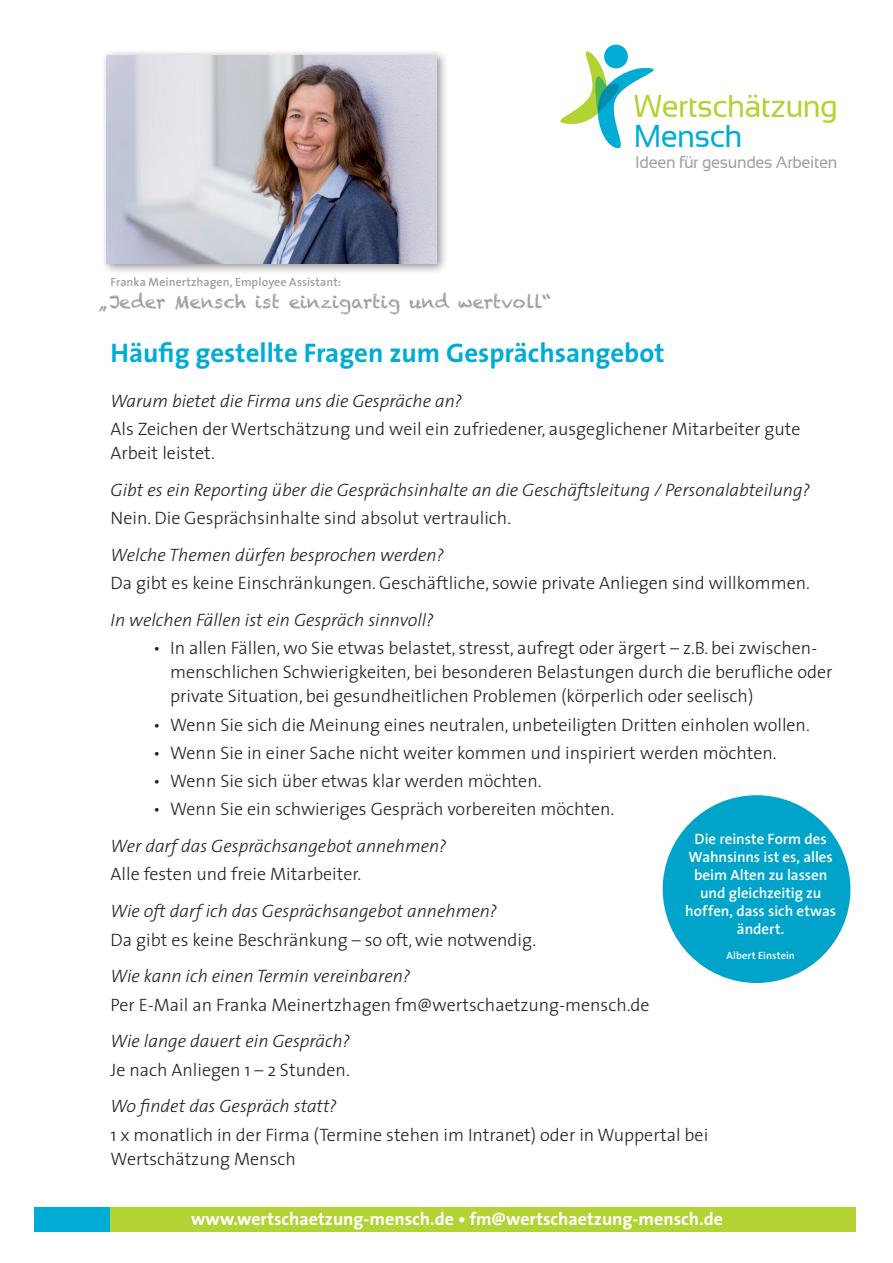
<style>
.page{position:relative;width:893px;height:1263px;background:#fff}
.page>*{position:absolute;margin:0;border:0;box-sizing:border-box;transform-origin:0 0}
.t1{font:31.65px "Sansation";letter-spacing:-.02em;color:#b3d234}
.t2{font:31.65px "Sansation";letter-spacing:-.02em;color:#00acd5}
.t3{font:700 27px "The Sans";color:#00acd5}
.Antwort{font:300 18px/24px "The Sans";color:#231f20}
.Frage{font:italic 300 18px "The Sans";color:#231f20}
.t4{font:700 18px "The Sans";color:#fff}
.t5{font:18px "Chalkduster";color:#9d9fa2}
.t6{font:16.8px "Sansation";letter-spacing:-.02em;color:#9d9fa2}
.Einf__Abs{font:600 15px/18px "The Sans";letter-spacing:-.005em;color:#fff;text-align:center}
.t7{font:600 12px "The Sans";letter-spacing:.005em;color:#9d9fa2}
.Einf__Abs-2{font:600 10.5px "The Sans";letter-spacing:.01em;color:#fff}
</style>
<div class="page">
<svg style="left:560px;top:45px;width:94px;height:104px"></svg>
<div style="left:663px;top:795px;width:187px;height:188px;background:#00a4ca;border-radius:50%"></div>
<div style="left:101px;top:49px;width:347px;height:226px;background:#231f20;opacity:.47"></div>
<img style="left:106px;top:55px;width:331px;height:209px">
<div style="left:34px;top:1207px;width:77px;height:25px;background:#00acd5"></div>
<div style="left:111px;top:1207px;width:745px;height:25px;background:#b3d234"></div>
<p class="t7" style="left:111px;top:272px;width:232px">Franka Meinertzhagen, Employee Assistant:</p>
<p class="t5" style="left:98px;top:291px;width:455px">„Jeder Mensch ist einzigartig und wertvoll“</p>
<h1 class="t1" style="left:634px;top:88px;width:206px">Wertschätzung</h1>
<h1 class="t2" style="left:634px;top:118px;width:110px">Mensch</h1>
<p class="t6" style="left:635px;top:153px;width:204px">Ideen für gesundes Arbeiten</p>
<p class="t3" style="left:111px;top:330px;width:555px">Häufig gestellte Fragen zum Gesprächsangebot</p>
<p class="Frage" style="left:111px;top:386px;width:353px">Warum bietet die Firma uns die Gespräche an?</p>
<p class="Antwort" style="left:111px;top:417px;width:692px">Als Zeichen der Wertschätzung und weil ein zufriedener, ausgeglichener Mitarbeiter gute<br>Arbeit leistet.</p>
<p class="Frage" style="left:111px;top:475px;width:701px">Gibt es ein Reporting über die Gesprächsinhalte an die Geschäftsleitung / Personalabteilung?</p>
<p class="Antwort" style="left:111px;top:506px;width:402px">Nein. Die Gesprächsinhalte sind absolut vertraulich.</p>
<p class="Frage" style="left:111px;top:540px;width:335px">Welche Themen dürfen besprochen werden?</p>
<p class="Antwort" style="left:111px;top:571px;width:701px">Da gibt es keine Einschränkungen. Geschäftliche, sowie private Anliegen sind willkommen.</p>
<p class="Frage" style="left:111px;top:605px;width:325px">In welchen Fällen ist ein Gespräch sinnvoll?</p>
<p class="Antwort" style="left:170px;top:636px;width:664px;text-indent:-17px">• In allen Fällen, wo Sie etwas belastet, stresst, aufregt oder ärgert – z.B. bei zwischen&shy;menschlichen Schwierigkeiten, bei besonderen Belastungen durch die berufliche oder private Situation, bei gesundheitlichen Problemen (körperlich oder seelisch)</p>
<p class="Antwort" style="left:153px;top:712px;width:658px">• Wenn Sie sich die Meinung eines neutralen, unbeteiligten Dritten einholen wollen.</p>
<p class="Antwort" style="left:153px;top:740px;width:625px">• Wenn Sie in einer Sache nicht weiter kommen und inspiriert werden möchten.</p>
<p class="Antwort" style="left:153px;top:768px;width:390px">• Wenn Sie sich über etwas klar werden möchten.</p>
<p class="Antwort" style="left:153px;top:797px;width:463px">• Wenn Sie ein schwieriges Gespräch vorbereiten möchten.</p>
<p class="Frage" style="left:111px;top:831px;width:338px">Wer darf das Gesprächsangebot annehmen?</p>
<p class="Antwort" style="left:111px;top:862px;width:252px">Alle festen und freie Mitarbeiter.</p>
<p class="Frage" style="left:111px;top:896px;width:388px">Wie oft darf ich das Gesprächsangebot annehmen?</p>
<p class="Antwort" style="left:111px;top:927px;width:427px">Da gibt es keine Beschränkung – so oft, wie notwendig.</p>
<p class="Frage" style="left:111px;top:961px;width:301px">Wie kann ich einen Termin vereinbaren?</p>
<p class="Antwort" style="left:111px;top:992px;width:540px">Per E-Mail an Franka Meinertzhagen fm@wertschaetzung-mensch.de</p>
<p class="Frage" style="left:111px;top:1026px;width:241px">Wie lange dauert ein Gespräch?</p>
<p class="Antwort" style="left:111px;top:1057px;width:241px">Je nach Anliegen 1 – 2 Stunden.</p>
<p class="Frage" style="left:111px;top:1091px;width:228px">Wo findet das Gespräch statt?</p>
<p class="Antwort" style="left:111px;top:1122px;width:599px">1 x monatlich in der Firma (Termine stehen im Intranet) oder in Wuppertal bei<br>Wertschätzung Mensch</p>
<p class="Einf__Abs" style="left:685px;top:829px;width:152px">Die reinste Form des<br>Wahnsinns ist es, alles beim Alten zu lassen und gleichzeitig zu hoffen, dass sich etwas ändert.</p>
<p class="Einf__Abs-2" style="left:726px;top:947px;width:70px">Albert Einstein</p>
<p class="t4" style="left:191px;top:1204px;width:533px">www.wertschaetzung-mensch.de • fm@wertschaetzung-mensch.de</p>
</div>
